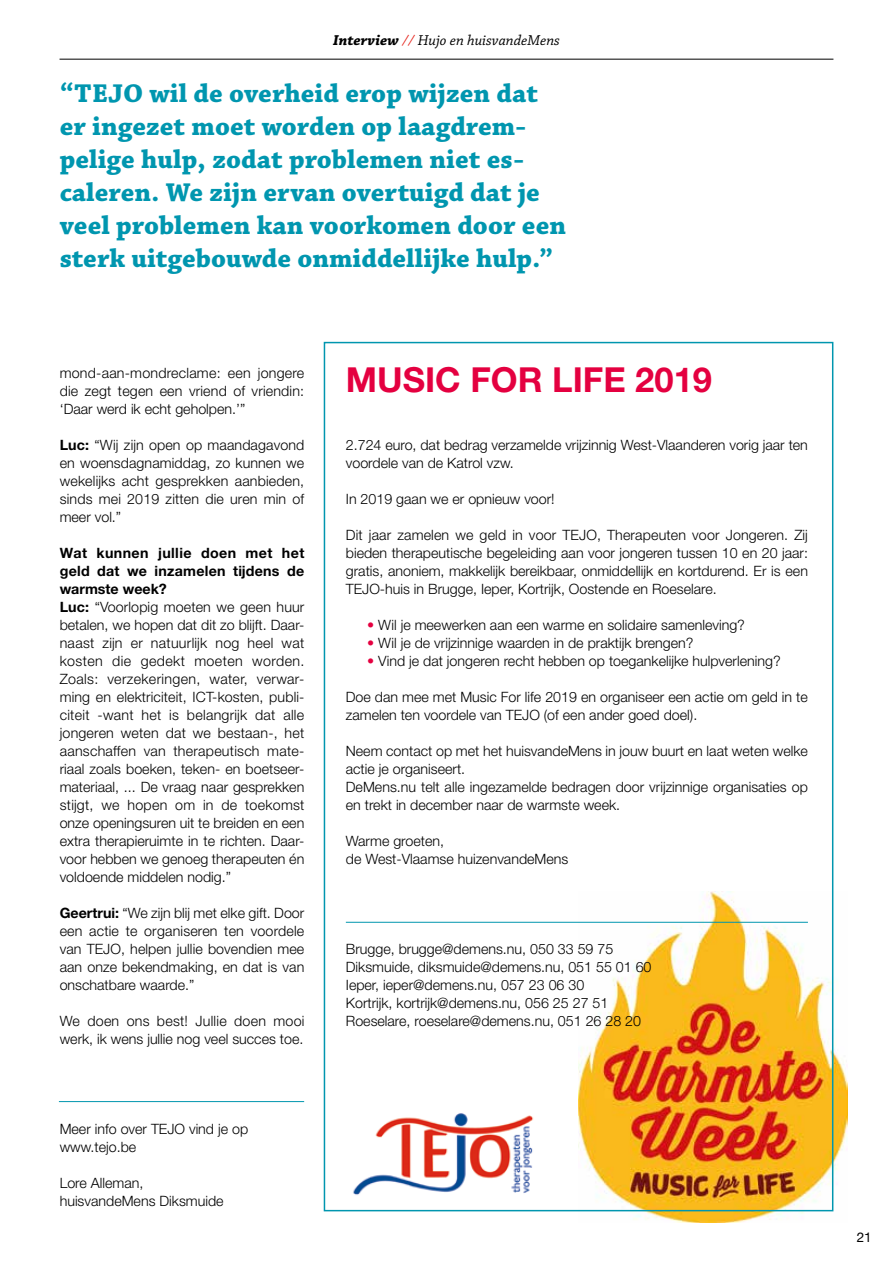
<style>
.page{position:relative;width:893px;height:1263px;background:#fff}
.page>*{position:absolute;margin:0;border:0;box-sizing:border-box;transform-origin:0 0}
.t1{font:700 34.5px "Helvetica Neue LT Pro";color:#e40040}
.t2{font:27px/33px "Chaparral Pro Bold Capt";color:#0096af}
.t3{font:15px "Chaparral Pro It Capt";color:#000}
.t4{font:300 14.25px/18px "Helvetica Neue LT Pro";color:#000}
.t5{font:13.5px "Helvetica Neue";color:#000}
.s1{font-family:"Chaparral Pro Bold It Capt"}
.s2{color:#e5231b}
.s3{font-weight:700}
.s4{color:#e40040}
</style>
<div class="page">
<img style="left:579px;top:891px;width:268px;height:331px">
<img style="left:353px;top:1113px;width:181px;height:82px">
<hr style="left:59px;top:1101px;width:245px;height:1px;background:#0096af">
<hr style="left:346px;top:922px;width:462px;height:1px;background:#0096af">
<hr style="left:60px;top:59px;width:773px;height:1px;background:#000">
<p class="t3" style="left:333px;top:32px;width:228px"><span class="s1">Interview</span> <span class="s2">//</span> Hujo en huisvandeMens</p>
<h2 class="t2" style="left:60px;top:78px;width:508px">“TEJO wil de overheid erop wijzen dat er ingezet moet worden op laagdrem&shy;pelige hulp, zodat problemen niet es&shy;caleren. We zijn ervan overtuigd dat je veel problemen kan voorkomen door een sterk uitgebouwde onmiddellijke hulp.”</h2>
<p class="t4" style="left:60px;top:364px;width:246px;text-align:justify">mond-aan-mondreclame: een jongere die zegt tegen een vriend of vriendin: ‘Daar werd ik echt geholpen.’”</p>
<p class="t4" style="left:60px;top:436px;width:246px;text-align:justify"><span class="s3">Luc:</span> “Wij zijn open op maandagavond en woensdagnamiddag, zo kunnen we wekelijks acht gesprekken aanbieden, sinds mei 2019 zitten die uren min of meer vol.”</p>
<p class="t4" style="left:60px;top:544px;width:246px"><span class="s3">Wat kunnen jullie doen met het geld dat we inzamelen tijdens de warmste week?<br>Luc:</span> “Voorlopig moeten we geen huur betalen, we hopen dat dit zo blijft. Daar&shy;naast zijn er natuurlijk nog heel wat kosten die gedekt moeten worden.<br>Zoals: verzekeringen, water, verwar&shy;ming en elektriciteit, ICT-kosten, publi&shy;citeit -want het is belangrijk dat alle jongeren weten dat we bestaan-, het aanschaffen van therapeutisch mate&shy;riaal zoals boeken, teken- en boetseer&shy;materiaal, ... De vraag naar gesprekken stijgt, we hopen om in de toekomst onze openingsuren uit te breiden en een extra therapieruimte in te richten. Daar&shy;voor hebben we genoeg therapeuten én voldoende middelen nodig.”</p>
<p class="t4" style="left:60px;top:904px;width:246px;text-align:justify"><span class="s3">Geertrui:</span> “We zijn blij met elke gift. Door een actie te organiseren ten voordele van TEJO, helpen jullie bovendien mee aan onze bekendmaking, en dat is van onschatbare waarde.”</p>
<p class="t4" style="left:60px;top:1012px;width:246px">We doen ons best! Jullie doen mooi werk, ik wens jullie nog veel succes toe.</p>
<p class="t4" style="left:60px;top:1120px;width:190px">Meer info over TEJO vind je op www.tejo.be</p>
<p class="t4" style="left:60px;top:1174px;width:165px">Lore Alleman, huisvandeMens Diksmuide</p>
<h1 class="t1" style="left:346px;top:358px;width:368px">MUSIC FOR LIFE 2019</h1>
<p class="t4" style="left:346px;top:436px;width:464px">2.724 euro, dat bedrag verzamelde vrijzinnig West-Vlaanderen vorig jaar ten voordele van de Katrol vzw.</p>
<p class="t4" style="left:346px;top:490px;width:210px">In 2019 gaan we er opnieuw voor!</p>
<p class="t4" style="left:346px;top:526px;width:464px;text-align:justify">Dit jaar zamelen we geld in voor TEJO, Therapeuten voor Jongeren. Zij bieden therapeutische begeleiding aan voor jongeren tussen 10 en 20 jaar: gratis, anoniem, makkelijk bereikbaar, onmiddellijk en kortdurend. Er is een TEJO-huis in Brugge, Ieper, Kortrijk, Oostende en Roeselare.</p>
<p class="t4" style="left:367px;top:616px;width:379px"><span class="s4">•</span> Wil je meewerken aan een warme en solidaire samenleving?</p>
<p class="t4" style="left:367px;top:634px;width:328px"><span class="s4">•</span> Wil je de vrijzinnige waarden in de praktijk brengen?</p>
<p class="t4" style="left:367px;top:652px;width:415px"><span class="s4">•</span> Vind je dat jongeren recht hebben op toegankelijke hulpverlening?</p>
<p class="t4" style="left:346px;top:688px;width:463px">Doe dan mee met Music For life 2019 en organiseer een actie om geld in te zamelen ten voordele van TEJO (of een ander goed doel).</p>
<p class="t4" style="left:346px;top:742px;width:464px">Neem contact op met het huisvandeMens in jouw buurt en laat weten welke actie je organiseert.<br>DeMens.nu telt alle ingezamelde bedragen door vrijzinnige organisaties op en trekt in december naar de warmste week.</p>
<p class="t4" style="left:346px;top:832px;width:224px">Warme groeten,<br>de West-Vlaamse huizenvandeMens</p>
<p class="t4" style="left:346px;top:940px;width:307px">Brugge, brugge@demens.nu, 050 33 59 75<br>Diksmuide, diksmuide@demens.nu, 051 55 01 60<br>Ieper, ieper@demens.nu, 057 23 06 30<br>Kortrijk, kortrijk@demens.nu, 056 25 27 51<br>Roeselare, roeselare@demens.nu, 051 26 28 20</p>
<p class="t5" style="left:857px;top:1227px;width:17px">21</p>
</div>
